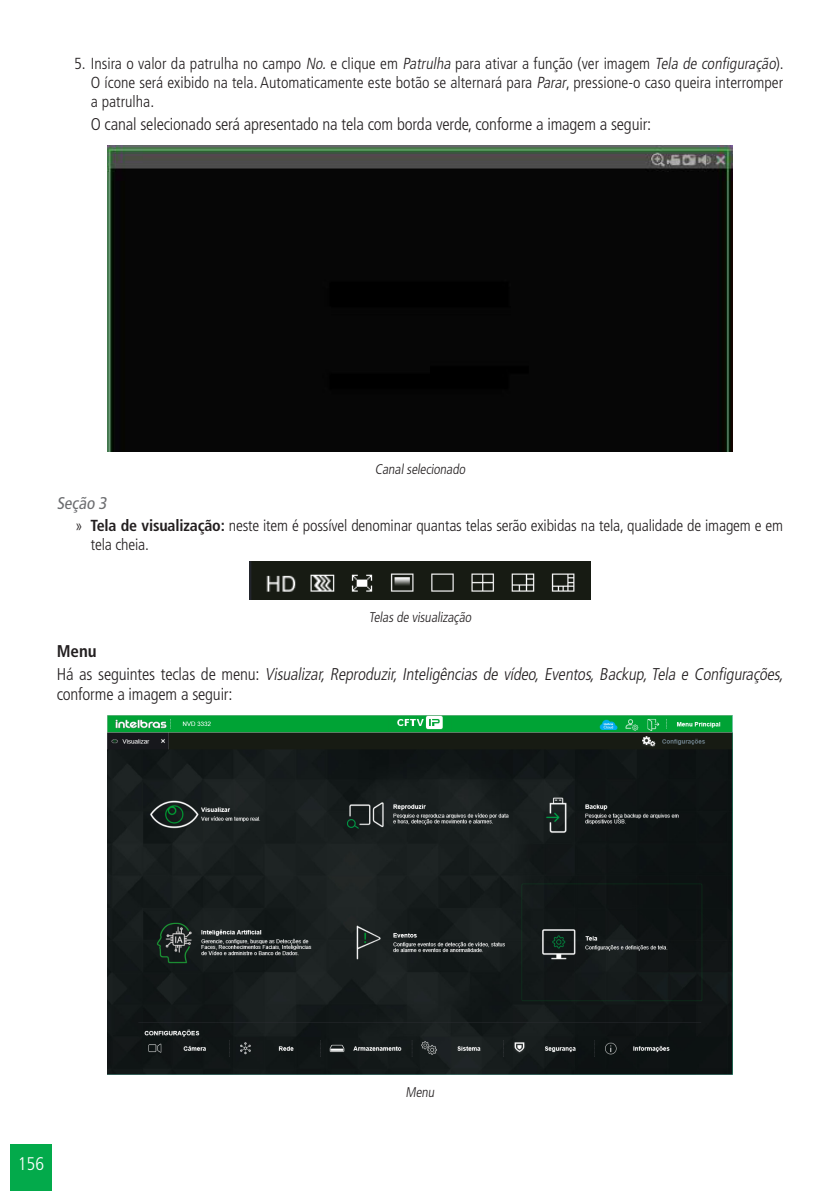
<style>
.page{position:relative;width:840px;height:1191px;background:#fff}
.page>*{position:absolute;margin:0;border:0;box-sizing:border-box;transform-origin:0 0}
.t1{font:300 condensed 18.2px "Frutiger LT Std";color:#fff}
._0__Corpo_de_texto{font:italic 300 condensed 17px/20.4px "Frutiger LT Std";color:#231f20}
._0__Corpo_de_texto-2{font:300 condensed 17px "Frutiger LT Std";letter-spacing:-.01em;color:#231f20}
._4__Titulo_4{font:condensed 17px "Frutiger LT Std";color:#6c6d70}
._3__Titulo_3{font:700 condensed 17px "Frutiger LT Std";color:#231f20}
.t2{font:300 condensed 16px/19.2px "Frutiger LT Std";letter-spacing:-.01em;color:#231f20;text-align:justify}
._7__Legenda{font:300 condensed 14px "Frutiger LT Std";color:#231f20}
.s1{font-style:italic}
.s2{font-weight:700}
.s3{font-style:normal}
</style>
<div class="page">
<div style="left:10px;top:1144px;width:42px;height:47px;background:#03aa4b"></div>
<img style="left:108px;top:145px;width:623px;height:306px">
<img style="left:249px;top:561px;width:341px;height:38px">
<img style="left:108px;top:715px;width:623px;height:359px">
<p class="t2" style="left:91px;top:54px;width:694px;text-indent:-17px">5. Insira o valor da patrulha no campo <span class="s1">No.</span> e clique em <span class="s1">Patrulha</span> para ativar a função (ver imagem <span class="s1">Tela de configuração</span>).<br>O ícone será exibido na tela. Automaticamente este botão se alternará para <span class="s1">Parar</span>, pressione-o caso queira interromper a patrulha.</p>
<p class="_0__Corpo_de_texto-2" style="left:91px;top:115px;width:561px">O canal selecionado será apresentado na tela com borda verde, conforme a imagem a seguir:</p>
<p class="_7__Legenda" style="left:374px;top:461px;width:94px">Canalselecionado</p>
<p class="_4__Titulo_4" style="left:57px;top:493px;width:54px">Seção 3</p>
<p class="t2" style="left:91px;top:515px;width:693px;text-indent:-16px">» <span class="s2">Tela de visualização:</span> neste item é possível denominar quantas telas serão exibidas na tela, qualidade de imagem e em tela cheia.</p>
<p class="_7__Legenda" style="left:368px;top:609px;width:106px">Telas de visualização</p>
<p class="_3__Titulo_3" style="left:57px;top:641px;width:42px">Menu</p>
<p class="_0__Corpo_de_texto" style="left:57px;top:664px;width:730px"><span class="s3">H á a s s e g u i n t e s t e c l a s d e m e n u :</span> Visualizar, Reproduzir, Inteligências de vídeo, Eventos, Backup,Tela e Configurações, <span class="s3">conforme a imagem a seguir:</span></p>
<p class="t1" style="left:18px;top:1153px;width:28px">156</p>
<p class="_7__Legenda" style="left:405px;top:1084px;width:33px">Menu</p>
</div>
